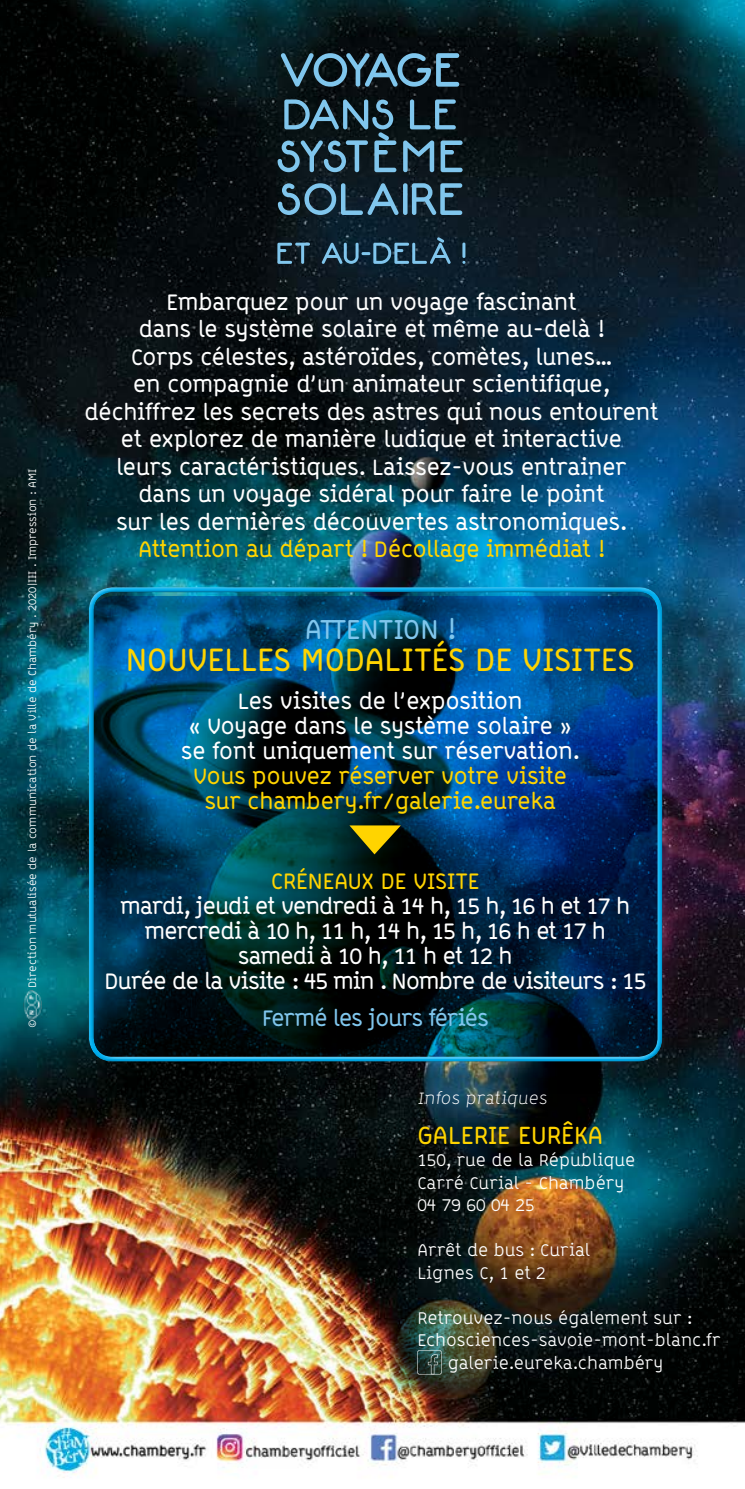
<style>
.page{position:relative;width:745px;height:1489px;background:#fff}
.page>*{position:absolute;margin:0;border:0;box-sizing:border-box;transform-origin:0 0}
.t1{font:700 32.5px "B Line Chambery";color:#ffd400}
.t2{font:700 27.5px "B Line Chambery";color:#80c6ed}
.t3{font:700 25px "B Line Chambery";color:#ffd400}
.t4{font:700 22.5px/27.5px "B Line Chambery";letter-spacing:-.005em;color:#fff;text-align:center}
.t5{font:700 22.5px "B Line Chambery";letter-spacing:-.03em;color:#fff}
.t6{font:700 22.5px "B Line Chambery";color:#ffd400}
.t7{font:700 22.5px "B Line Chambery";letter-spacing:-.03em;color:#80c6ed}
.t8{font:17.5px "B Line Chambery";color:#fff}
.t9{font:300 17.5px "B Line Chambery";color:#fff}
.t10{font:11.25px "B Line Chambery";color:#fff}
</style>
<div class="page">
<img style="left:0;top:0;width:744px;height:1478px">
<img style="left:389px;top:1292px;width:145px;height:103px;border-radius:21px">
<svg style="left:417px;top:1350px;width:24px;height:24px"></svg>
<svg style="left:281px;top:53px;width:178px;height:34px;background:#32505f"></svg>
<svg style="left:409px;top:99px;width:46px;height:30px"></svg>
<svg style="left:277px;top:99px;width:119px;height:73px;background:#2d4957"></svg>
<svg style="left:403px;top:140px;width:31px;height:32px"></svg>
<svg style="left:440px;top:140px;width:22px;height:32px"></svg>
<svg style="left:278px;top:183px;width:184px;height:32px;background:#35566a"></svg>
<svg style="left:277px;top:243px;width:33px;height:21px"></svg>
<svg style="left:321px;top:237px;width:129px;height:27px;background:#294a5f"></svg>
<svg style="left:462px;top:242px;width:3px;height:22px"></svg>
<div style="left:91px;top:589px;width:604px;height:505px;background:#000;opacity:.75"></div>
<div style="left:74px;top:572px;width:595px;height:486px;background:#fff;opacity:.75"></div>
<div style="left:81px;top:589px;width:595px;height:474px;background:#000;opacity:.75"></div>
<svg style="left:349px;top:825px;width:51px;height:29px"></svg>
<img style="left:23px;top:990px;width:19px;height:29px">
<p class="t10" style="left:26px;top:987px;width:520px;rotate:-90deg">Direction mutualisée de la communication de la Ville de Chambéry . 2020|III . Impression : AMI</p>
<p class="t10" style="left:26px;top:1027px;width:10px;rotate:-90deg">©</p>
<p class="t4" style="left:166px;top:288px;width:411px">Embarquez pour un voyage fascinant</p>
<p class="t4" style="left:139px;top:315px;width:466px">dans le système solaire et même au-delà !</p>
<p class="t4" style="left:131px;top:343px;width:482px">Corps célestes, astéroïdes, comètes, lunes…</p>
<p class="t4" style="left:133px;top:370px;width:478px">en compagnie d’un animateur scientifique,</p>
<p class="t4" style="left:84px;top:398px;width:575px">déchiffrez les secrets des astres qui nous entourent et explorez de manière ludique et interactive</p>
<p class="t4" style="left:116px;top:453px;width:511px">leurs caractéristiques. Laissez-vous entrainer</p>
<p class="t4" style="left:138px;top:480px;width:467px">dans un voyage sidéral pour faire le point</p>
<p class="t4" style="left:116px;top:508px;width:511px">sur les dernières découvertes astronomiques.</p>
<p class="t6" style="left:138px;top:536px;width:467px">Attention au départ ! Décollage immédiat !</p>
<p class="t2" style="left:305px;top:612px;width:151px">ATTENTION !</p>
<p class="t1" style="left:126px;top:640px;width:510px">NOUVELLES MODALITÉS DE VISITES</p>
<p class="t4" style="left:238px;top:687px;width:286px">Les visites de l’exposition</p>
<p class="t4" style="left:189px;top:712px;width:383px">« Voyage dans le système solaire »</p>
<p class="t4" style="left:181px;top:737px;width:399px">se font uniquement sur réservation.</p>
<p class="t6" style="left:193px;top:762px;width:375px">Vous pouvez réserver votre visite</p>
<p class="t6" style="left:204px;top:787px;width:352px">sur chambery.fr/galerie.eureka</p>
<p class="t6" style="left:271px;top:867px;width:210px">CRÉNEAUX DE VISITE</p>
<p class="t5" style="left:120px;top:892px;width:510px">mardi, jeudi et vendredi à 14 h, 15 h, 16 h et 17 h</p>
<p class="t5" style="left:144px;top:917px;width:462px">mercredi à 10 h, 11 h, 14 h, 15 h, 16 h et 17 h</p>
<p class="t5" style="left:238px;top:942px;width:276px">samedi à 10 h, 11 h et 12 h</p>
<p class="t5" style="left:104px;top:967px;width:542px">Durée de la visite : 45 min . Nombre de visiteurs : 15</p>
<p class="t7" style="left:262px;top:1004px;width:228px">Fermé les jours fériés</p>
<p class="t9" style="left:417px;top:1088px;width:133px">Infos pratiques</p>
<p class="t3" style="left:417px;top:1119px;width:187px">GALERIE EURÊKA</p>
<p class="t8" style="left:417px;top:1149px;width:219px">150, rue de la République</p>
<p class="t8" style="left:417px;top:1172px;width:208px">Carré Curial - Chambéry</p>
<p class="t8" style="left:417px;top:1194px;width:118px">04 79 60 04 25</p>
<p class="t8" style="left:417px;top:1239px;width:174px">Arrêt de bus : Curial</p>
<p class="t8" style="left:417px;top:1262px;width:130px">Lignes C, 1 et 2</p>
<p class="t8" style="left:417px;top:1307px;width:276px">Retrouvez-nous également sur :</p>
<p class="t8" style="left:417px;top:1329px;width:304px">Echosciences-savoie-mont-blanc.fr</p>
<p class="t8" style="left:447px;top:1352px;width:217px">galerie.eureka.chambéry</p>
</div>
